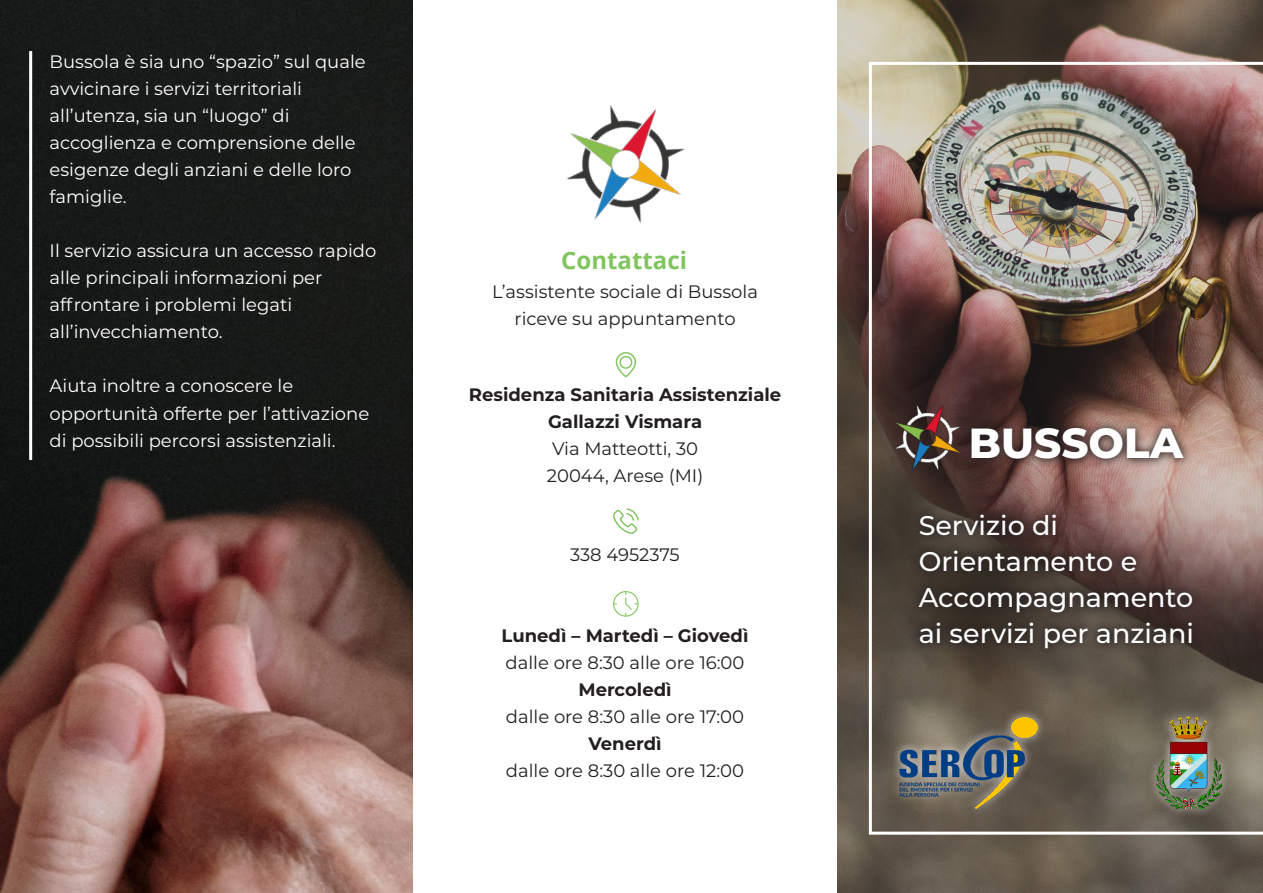
<style>
.page{position:relative;width:1263px;height:893px;background:#fff}
.page>*{position:absolute;margin:0;border:0;box-sizing:border-box;transform-origin:0 0}
.t1{font:800 42px "Montserrat";color:#fff}
.t2{font:500 27px "Montserrat";color:#fff}
.t3{font:700 24px "Open Sans";color:#80c55e}
.t4{font:18px "Montserrat";color:#fff}
.t5{font:18px/27px "Montserrat";color:#231f20;text-align:center}
.t6{font:700 18px "Montserrat";color:#231f20}
.s1{font-weight:700}
</style>
<div class="page">
<img style="left:838px;top:0;width:425px;height:893px">
<img style="left:0;top:0;width:412px;height:893px">
<hr style="left:29px;top:51px;width:3px;height:409px;background:#fff">
<img style="left:867px;top:60px;width:396px;height:776px">
<svg style="left:883px;top:393px;width:91px;height:94px"></svg>
<img style="left:886px;top:394px;width:86px;height:93px">
<div style="left:890px;top:708px;width:156px;height:109px;background:#fff;opacity:.75"></div>
<img style="left:894px;top:714px;width:148px;height:97px">
<svg style="left:616px;top:352px;width:20px;height:25px"></svg>
<svg style="left:613px;top:508px;width:26px;height:26px"></svg>
<svg style="left:613px;top:591px;width:26px;height:26px"></svg>
<img style="left:566px;top:105px;width:119px;height:118px">
<svg style="left:963px;top:419px;width:229px;height:50px;background:#664e49"></svg>
<svg style="left:910px;top:505px;width:291px;height:152px;background:#4e3e39"></svg>
<div style="left:1147px;top:707px;width:84px;height:111px;background:#fff;opacity:.75"></div>
<img style="left:1156px;top:717px;width:66px;height:92px">
<p class="t4" style="left:50px;top:50px;width:318px">Bussola è sia uno “spazio” sul quale</p>
<p class="t4" style="left:50px;top:77px;width:254px">avvicinare i servizi territoriali</p>
<p class="t4" style="left:50px;top:104px;width:241px">all’utenza, sia un “luogo” di</p>
<p class="t4" style="left:50px;top:131px;width:308px">accoglienza e comprensione delle</p>
<p class="t4" style="left:50px;top:158px;width:303px">esigenze degli anziani e delle loro</p>
<p class="t4" style="left:50px;top:185px;width:79px">famiglie.</p>
<p class="t4" style="left:50px;top:239px;width:328px">Il servizio assicura un accesso rapido</p>
<p class="t4" style="left:50px;top:266px;width:274px">alle principali informazioni per</p>
<p class="t4" style="left:50px;top:293px;width:244px">affrontare i problemi legati</p>
<p class="t4" style="left:50px;top:320px;width:174px">all’invecchiamento.</p>
<p class="t4" style="left:50px;top:374px;width:245px">Aiuta inoltre a conoscere le</p>
<p class="t4" style="left:50px;top:401px;width:321px">opportunità offerte per l’attivazione</p>
<p class="t4" style="left:50px;top:428px;width:288px">di possibili percorsi assistenziali.</p>
<p class="t3" style="left:561px;top:244px;width:127px">Contattaci</p>
<p class="t5" style="left:492px;top:277px;width:267px">L’assistente sociale di Bussola riceve su appuntamento</p>
<p class="t6" style="left:469px;top:382px;width:314px">Residenza Sanitaria Assistenziale</p>
<p class="t6" style="left:548px;top:409px;width:156px">Gallazzi Vismara</p>
<p class="t5" style="left:552px;top:435px;width:148px">Via Matteotti, 30</p>
<p class="t5" style="left:547px;top:462px;width:158px">20044, Arese (MI)</p>
<p class="t5" style="left:570px;top:540px;width:111px">338 4952375</p>
<p class="t6" style="left:501px;top:623px;width:248px">Lunedì – Martedì – Giovedì</p>
<p class="t5" style="left:506px;top:648px;width:240px">dalle ore 8:30 alle ore 16:00</p>
<p class="t5" style="left:506px;top:675px;width:240px"><span class="s1">Mercoledì<br></span>dalle ore 8:30 alle ore 17:00</p>
<p class="t6" style="left:588px;top:731px;width:75px">Venerdì</p>
<p class="t5" style="left:506px;top:756px;width:240px">dalle ore 8:30 alle ore 12:00</p>
<p class="t1" style="left:969px;top:412px;width:216px">BUSSOLA</p>
<p class="t2" style="left:919px;top:506px;width:141px">Servizio di</p>
<p class="t2" style="left:919px;top:542px;width:220px">Orientamento e</p>
<p class="t2" style="left:919px;top:578px;width:276px">Accompagnamento</p>
<p class="t2" style="left:919px;top:614px;width:277px">ai servizi per anziani</p>
</div>
